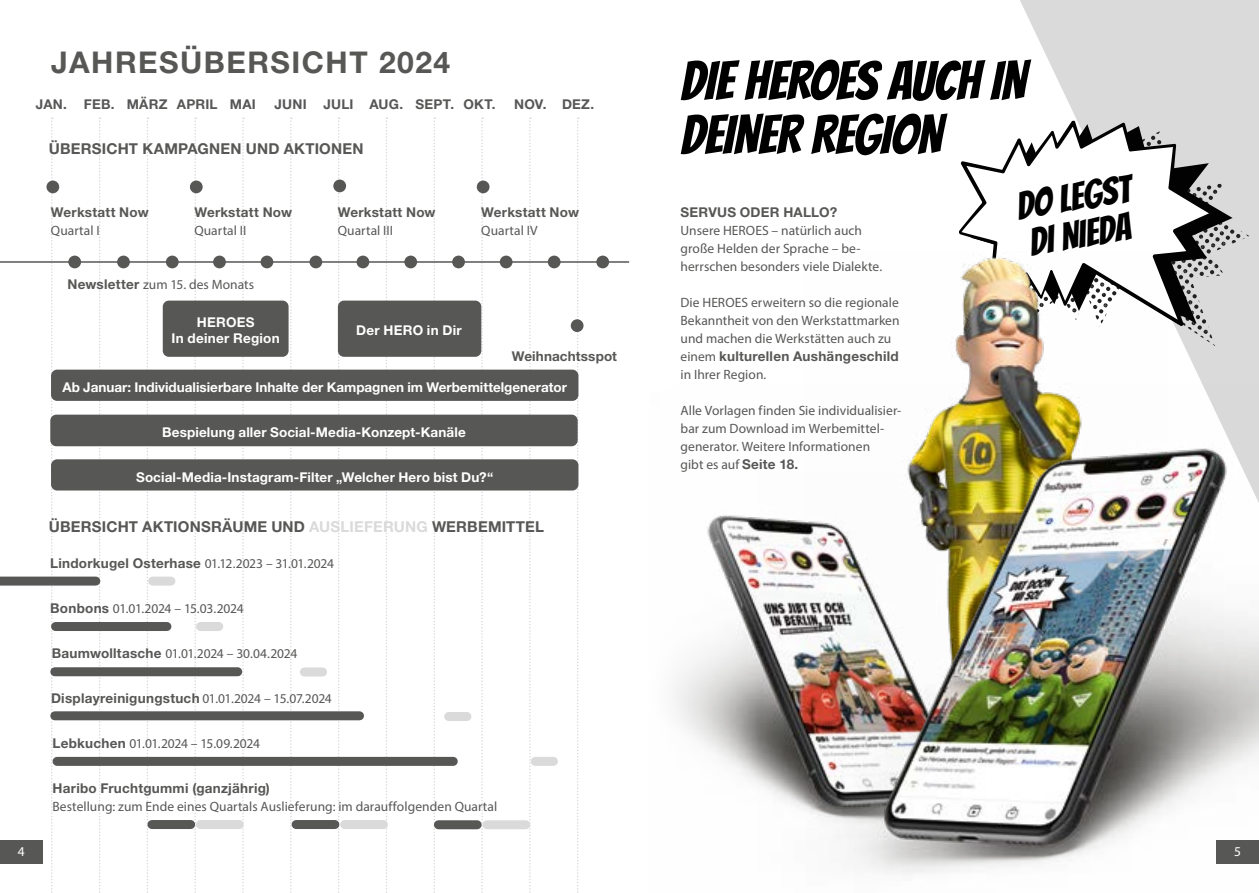
<style>
.page{position:relative;width:1259px;height:893px;background:#fff}
.page>*{position:absolute;margin:0;border:0;box-sizing:border-box;transform-origin:0 0}
.t1{font:54px/54px "Bangers";color:#000}
.t2{font:37.95px/38px "Bangers";color:#000}
.t3{font:700 30px "Helvetica Neue";letter-spacing:.05em;color:#575756}
.t4{font:700 15px "Helvetica Neue";letter-spacing:.015em;color:#575756}
.t5{font:13.5px/18px "Myriad Pro";letter-spacing:.005em;color:#575756}
.t6{font:700 13.5px "Helvetica Neue";letter-spacing:.02em;color:#575756}
.t7{font:700 13.5px/16.2px "Helvetica Neue";letter-spacing:.005em;color:#fff;text-align:center}
.t8{font:13.5px "Myriad Pro";letter-spacing:-.025em;color:#575756}
.t9{font:13.5px "Myriad Pro";letter-spacing:-.02em;color:#575756}
.t10{font:13.5px "Myriad Pro";color:#fff}
.s1{font-family:"Helvetica Neue";font-weight:700}
.s2{color:#dadada}
.s3{font-family:"Myriad Pro";font-weight:400}
</style>
<div class="page">
<svg style="left:1020px;top:0;width:239px;height:384px;background:#dedede"></svg>
<svg style="left:1167px;top:131px;width:82px;height:216px;background:#d8d8d8"></svg>
<svg style="left:1217px;top:124px;width:15px;height:200px;background:#cacaca"></svg>
<svg style="left:959px;top:120px;width:258px;height:206px"></svg>
<img style="left:952px;top:252px;width:215px;height:132px">
<img style="left:675px;top:384px;width:584px;height:490px">
<div style="left:1216px;top:840px;width:43px;height:24px;background:#575756"></div>
<div style="left:0;top:840px;width:43px;height:24px;background:#575756"></div>
<svg style="left:51px;top:117px;width:2px;height:776px"></svg>
<svg style="left:194px;top:117px;width:2px;height:776px"></svg>
<svg style="left:386px;top:117px;width:1px;height:776px"></svg>
<svg style="left:99px;top:117px;width:2px;height:776px"></svg>
<svg style="left:242px;top:117px;width:2px;height:776px"></svg>
<svg style="left:433px;top:117px;width:2px;height:776px"></svg>
<svg style="left:147px;top:117px;width:1px;height:776px"></svg>
<svg style="left:338px;top:117px;width:2px;height:776px"></svg>
<svg style="left:290px;top:117px;width:2px;height:776px"></svg>
<svg style="left:481px;top:117px;width:2px;height:776px"></svg>
<svg style="left:529px;top:117px;width:2px;height:776px"></svg>
<svg style="left:577px;top:117px;width:2px;height:776px"></svg>
<div style="left:46px;top:181px;width:13px;height:12px;background:#575756;border-radius:50%"></div>
<div style="left:190px;top:181px;width:13px;height:12px;background:#575756;border-radius:50%"></div>
<div style="left:333px;top:180px;width:13px;height:12px;background:#575756;border-radius:50%"></div>
<div style="left:477px;top:181px;width:12px;height:12px;background:#575756;border-radius:50%"></div>
<div style="left:163px;top:301px;width:125px;height:56px;background:#575756;border-radius:6px"></div>
<div style="left:338px;top:301px;width:143px;height:56px;background:#575756;border-radius:6px"></div>
<div style="left:51px;top:370px;width:527px;height:31px;background:#575756;border-radius:6px"></div>
<div style="left:50px;top:415px;width:528px;height:31px;background:#575756;border-radius:6px"></div>
<div style="left:51px;top:459px;width:527px;height:31px;background:#575756;border-radius:6px"></div>
<div style="left:571px;top:319px;width:12px;height:13px;background:#575756;border-radius:50%"></div>
<div style="left:152px;top:820px;width:39px;height:9px;background:#575756"></div>
<div style="left:57px;top:757px;width:396px;height:9px;background:#575756"></div>
<div style="left:55px;top:711px;width:304px;height:9px;background:#575756"></div>
<div style="left:55px;top:667px;width:183px;height:9px;background:#575756"></div>
<div style="left:56px;top:622px;width:111px;height:9px;background:#575756"></div>
<div style="left:0;top:577px;width:96px;height:9px;background:#575756"></div>
<div style="left:296px;top:820px;width:39px;height:9px;background:#575756"></div>
<div style="left:438px;top:820px;width:39px;height:9px;background:#575756"></div>
<div style="left:200px;top:820px;width:39px;height:9px;background:#dadada"></div>
<div style="left:153px;top:577px;width:18px;height:9px;background:#dadada"></div>
<div style="left:200px;top:622px;width:19px;height:9px;background:#dadada"></div>
<div style="left:304px;top:667px;width:19px;height:9px;background:#dadada"></div>
<div style="left:449px;top:712px;width:18px;height:9px;background:#dadada"></div>
<div style="left:535px;top:757px;width:18px;height:9px;background:#dadada"></div>
<div style="left:345px;top:820px;width:38px;height:9px;background:#dadada"></div>
<div style="left:487px;top:820px;width:39px;height:9px;background:#dadada"></div>
<div style="left:68px;top:256px;width:13px;height:12px;background:#575756;border-radius:50%"></div>
<div style="left:117px;top:256px;width:13px;height:12px;background:#575756;border-radius:50%"></div>
<div style="left:260px;top:256px;width:13px;height:12px;background:#575756;border-radius:50%"></div>
<div style="left:309px;top:256px;width:13px;height:12px;background:#575756;border-radius:50%"></div>
<div style="left:356px;top:256px;width:13px;height:12px;background:#575756;border-radius:50%"></div>
<div style="left:404px;top:256px;width:13px;height:12px;background:#575756;border-radius:50%"></div>
<div style="left:452px;top:256px;width:13px;height:12px;background:#575756;border-radius:50%"></div>
<div style="left:500px;top:256px;width:12px;height:12px;background:#575756;border-radius:50%"></div>
<div style="left:548px;top:256px;width:12px;height:12px;background:#575756;border-radius:50%"></div>
<div style="left:596px;top:256px;width:13px;height:12px;background:#575756;border-radius:50%"></div>
<div style="left:166px;top:256px;width:13px;height:12px;background:#575756;border-radius:50%"></div>
<div style="left:213px;top:256px;width:13px;height:12px;background:#575756;border-radius:50%"></div>
<hr style="left:0;top:261px;width:629px;height:2px;background:#575756">
<h3 class="t3" style="left:51px;top:44px;width:401px">JAHRESÜBERSICHT 2024</h3>
<p class="t6" style="left:36px;top:96px;width:32px">JAN.</p>
<p class="t6" style="left:84px;top:96px;width:173px">FEB. MÄRZ APRIL MAI</p>
<p class="t6" style="left:274px;top:96px;width:223px">JUNI JULI AUG. SEPT. OKT.</p>
<p class="t6" style="left:514px;top:96px;width:82px">NOV. DEZ.</p>
<p class="t4" style="left:49px;top:139px;width:316px">ÜBERSICHT KAMPAGNEN UND AKTIONEN</p>
<p class="t6" style="left:51px;top:204px;width:99px">Werkstatt Now</p>
<p class="t5" style="left:51px;top:221px;width:50px">Quartal I</p>
<p class="t6" style="left:194px;top:204px;width:99px">Werkstatt Now</p>
<p class="t5" style="left:194px;top:221px;width:54px">Quartal II</p>
<p class="t5" style="left:67px;top:275px;width:188px"><span class="s1">Newsletter</span> zum 15. des Monats</p>
<p class="t6" style="left:338px;top:204px;width:99px">Werkstatt Now</p>
<p class="t5" style="left:338px;top:221px;width:57px">Quartal III</p>
<p class="t6" style="left:481px;top:204px;width:99px">Werkstatt Now</p>
<p class="t5" style="left:481px;top:221px;width:58px">Quartal IV</p>
<p class="t7" style="left:172px;top:314px;width:110px">HEROES<br>In deiner Region</p>
<p class="t7" style="left:356px;top:322px;width:107px">Der HERO in Dir</p>
<p class="t7" style="left:62px;top:379px;width:506px">Ab Januar: Individualisierbare Inhalte der Kampagnen im Werbemittelgenerator</p>
<p class="t7" style="left:162px;top:424px;width:305px">Bespielung aller Social-Media-Konzept-Kanäle</p>
<p class="t7" style="left:136px;top:468px;width:359px">Social-Media-Instagram-Filter „Welcher Hero bist Du?“</p>
<p class="t6" style="left:512px;top:348px;width:107px">Weihnachtsspot</p>
<p class="t4" style="left:49px;top:517px;width:497px">ÜBERSICHT AKTIONSRÄUME UND <span class="s2">AUSLIEFERUNG</span> WERBEMITTEL</p>
<p class="t8" style="left:50px;top:555px;width:285px"><span class="s1">Lindorkugel Osterhase</span> 01.12.2023 – 31.01.2024</p>
<p class="t8" style="left:50px;top:600px;width:195px"><span class="s1">Bonbons</span> 01.01.2024 – 15.03.2024</p>
<p class="t9" style="left:52px;top:645px;width:247px"><span class="s1">Baumwolltasche</span> 01.01.2024 – 30.04.2024</p>
<p class="t6" style="left:51px;top:690px;width:282px">Displayreinigungstuch <span class="s3">01.01.2024 – 15.07.2024</span></p>
<p class="t8" style="left:53px;top:735px;width:209px"><span class="s1">Lebkuchen</span> 01.01.2024 – 15.09.2024</p>
<p class="t6" style="left:53px;top:780px;width:219px">Haribo Fruchtgummi (ganzjährig)</p>
<p class="t5" style="left:53px;top:797px;width:446px">Bestellung: zum Ende eines Quartals Auslieferung: im darauffolgenden Quartal</p>
<h1 class="t1" style="left:680px;top:54px;width:347px">DIE HEROES AUCH IN<br>DEINER REGION</h1>
<p class="t6" style="left:680px;top:204px;width:158px">SERVUS ODER HALLO?</p>
<p class="t5" style="left:680px;top:221px;width:203px">Unsere HEROES – natürlich auch große Helden der Sprache – be&shy;herrschen besonders viele Dialekte.</p>
<p class="t5" style="left:680px;top:293px;width:221px;text-align:justify">Die HEROES erweitern so die regionale Bekanntheit von den Werkstattmarken und machen die Werkstätten auch zu</p>
<p class="t6" style="left:680px;top:348px;width:220px"><span class="s3">einem</span> kulturellen Aushängeschild</p>
<p class="t5" style="left:680px;top:365px;width:87px">in Ihrer Region.</p>
<p class="t5" style="left:680px;top:401px;width:222px">Alle Vorlagen finden Sie individualisier&shy;bar zum Download im Werbemittel&shy;generator. Weitere Informationen<br>gibt es auf <span class="s1">Seite 18.</span></p>
<h2 class="t2" style="left:1013px;top:188px;width:117px;rotate:-9deg">DO LEGST<br>DI NIEDA</h2>
<p class="t10" style="left:18px;top:843px;width:8px">4</p>
<p class="t10" style="left:1234px;top:843px;width:8px">5</p>
</div>
